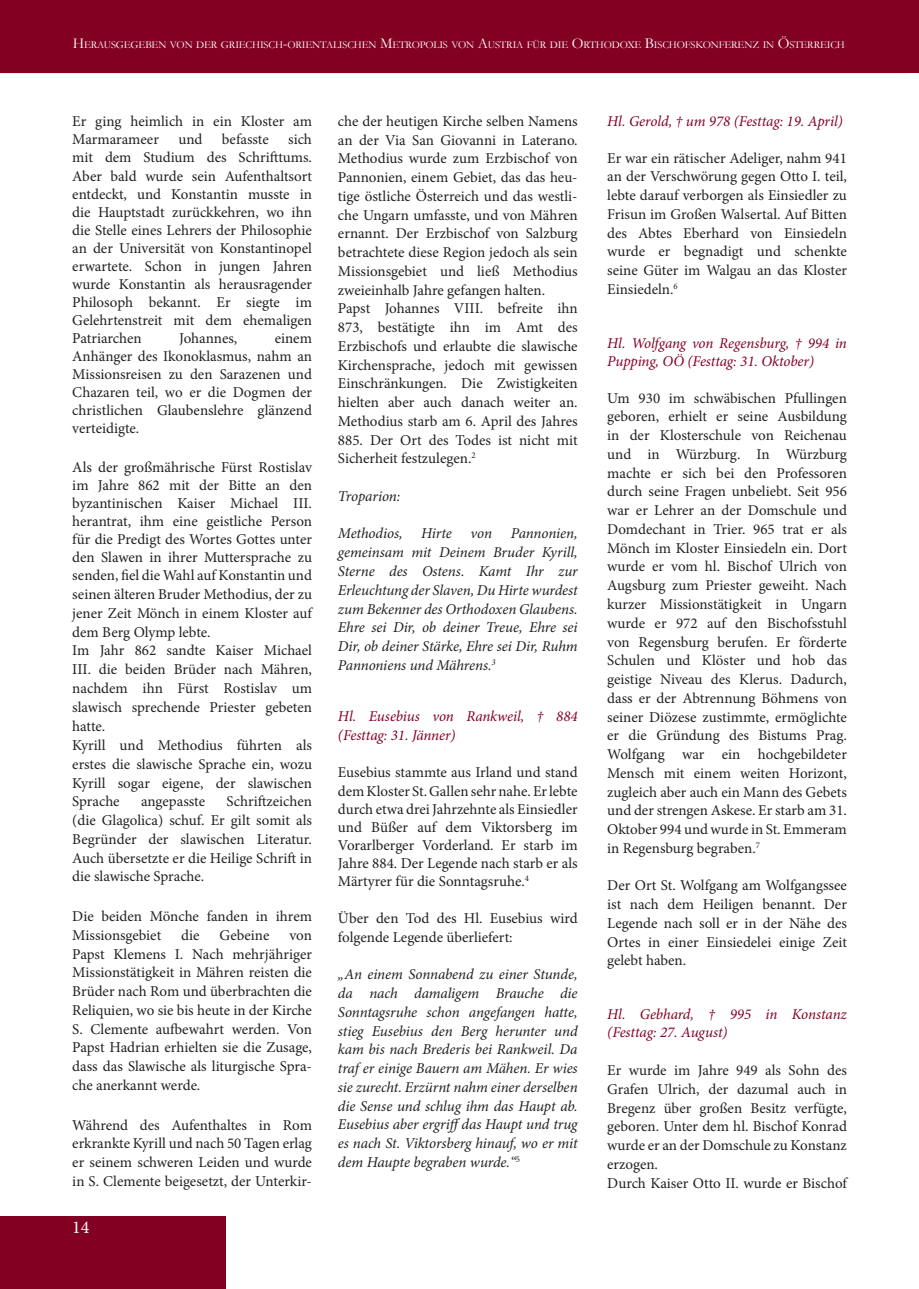
<style>
.page{position:relative;width:919px;height:1289px;background:#fff}
.page>*{position:absolute;margin:0;border:0;box-sizing:border-box;transform-origin:0 0}
.t1{font:18px "Minion Pro";color:#fff}
.t2{font:15px/18.8px "Minion Pro";color:#231f20;text-align:justify}
.t3{font:italic 15px/18.8px "Minion Pro";letter-spacing:-.005em;color:#231f20;text-align:justify}
.t4{font:italic 15px/18px "Minion Pro";letter-spacing:-.005em;color:#820123}
.t5{font:10.5px "Garamond";letter-spacing:-.015em;color:#fff}
.s1{font-size:15px}
</style>
<div class="page">
<div style="left:0;top:0;width:906px;height:73px;background:#820123"></div>
<div style="left:906px;top:0;width:12px;height:72px;background:#820123"></div>
<div style="left:0;top:1216px;width:225px;height:72px;background:#820123"></div>
<p class="t5" style="left:73px;top:37px;width:773px"><span class="s1">H</span>ERAUSGEGEBEN VON DER GRIECHISCH<span class="s1">-</span>ORIENTALISCHEN <span class="s1">M</span>ETROPOLIS VON <span class="s1">A</span>USTRIA FÜR DIE <span class="s1">O</span>RTHODOXE <span class="s1">B</span>ISCHOFSKONFERENZ IN <span class="s1">Ö</span>STERREICH</p>
<p class="t2" style="left:72px;top:113px;width:241px;line-height:18px">Er ging heimlich in ein Kloster am<br>Marmarameer</p>
<p class="t2" style="left:72px;top:131px;width:241px;line-height:18px;text-indent:216px">sich mit dem Studium des Schrifttums.<br>Aber bald wurde sein Aufenthaltsort entdeckt, und Konstantin musste in die Hauptstadt zurückkehren, wo ihn die Stelle eines Lehrers der Philosophie an der Universität von Konstantinopel erwartete. Schon in jungen Jahren wurde Konstantin als herausragender Philosoph bekannt. Er siegte im Gelehrtenstreit mit dem ehemaligen Patriarchen</p>
<p class="t2" style="left:178px;top:130px;width:26px">und</p>
<p class="t2" style="left:222px;top:130px;width:48px">befasste</p>
<p class="t2" style="left:179px;top:328px;width:60px">Johannes,</p>
<p class="t2" style="left:72px;top:329px;width:241px;line-height:18px;text-indent:202px">einem Anhänger des Ikonoklasmus, nahm an Missionsreisen zu den Sarazenen und Chazaren teil, wo er die Dogmen der christlichen Glaubenslehre glänzend verteidigte.</p>
<p class="t2" style="left:72px;top:457px;width:241px;text-align:left">Als der großmährische Fürst Rostislav im Jahre 862 mit der Bitte an den byzantinischen Kaiser Michael III. herantrat, ihm eine geistliche Person für die Predigt des Wortes Gottes unter den Slawen in ihrer Muttersprache zu senden, fiel die Wahl auf Konstantin und seinen älteren Bruder Methodius, der zu jener Zeit Mönch in einem Kloster auf dem Berg Olymp lebte.<br>Im Jahr 862 sandte Kaiser Michael<br>III. die beiden Brüder nach Mähren, nachdem ihn Fürst Rostislav um slawisch sprechende Priester gebeten hatte.<br>Kyrill und Methodius führten als erstes die slawische Sprache ein, wozu<br>Kyrill sogar eigene, der slawischen<br>Sprache</p>
<p class="t2" style="left:72px;top:792px;width:241px;text-indent:154px">Schriftzeichen (die Glagolica) schuf. Er gilt somit als Begründer der slawischen Literatur.<br>Auch übersetzte er die Heilige Schrift in die slawische Sprache.</p>
<p class="t2" style="left:72px;top:907px;width:241px">Die beiden Mönche fanden in ihrem<br>Missionsgebiet</p>
<p class="t2" style="left:141px;top:792px;width:66px">angepasste</p>
<p class="t2" style="left:181px;top:925px;width:20px">die</p>
<p class="t2" style="left:219px;top:925px;width:51px">Gebeine</p>
<p class="t2" style="left:72px;top:925px;width:241px;text-indent:217px">von Papst Klemens I. Nach mehrjähriger Missionstätigkeit in Mähren reisten die Brüder nach Rom und überbrachten die Reliquien, wo sie bis heute in der Kirche S. Clemente aufbewahrt werden. Von Papst Hadrian erhielten sie die Zusage, dass das Slawische als liturgische Spra&shy;che anerkannt werde.</p>
<p class="t2" style="left:72px;top:1115px;width:241px">Während des Aufenthaltes in Rom erkrankte Kyrill und nach 50 Tagen erlag er seinem schweren Leiden und wurde in S. Clemente beigesetzt, der Unterkir-</p>
<p class="t1" style="left:72px;top:1215px;width:19px">14</p>
<p class="t2" style="left:338px;top:112px;width:241px;text-align:left">che der heutigen Kirche selben Namens an der Via San Giovanni in Laterano.<br>Methodius wurde zum Erzbischof von Pannonien, einem Gebiet, das das heu&shy;tige östliche Österreich und das westli&shy;che Ungarn umfasste, und von Mähren ernannt. Der Erzbischof von Salzburg betrachtete diese Region jedoch als sein Missionsgebiet und ließ Methodius zweieinhalb Jahre gefangen halten.<br>Papst Johannes VIII. befreite ihn 873, bestätigte ihn im Amt des Erzbischofs und erlaubte die slawische Kirchensprache, jedoch mit gewissen Einschränkungen. Die Zwistigkeiten hielten aber auch danach weiter an.<br>Methodius starb am 6. April des Jahres 885. Der Ort des Todes ist nicht mit Sicherheit festzulegen.<sup>2</sup></p>
<p class="t3" style="left:338px;top:487px;width:64px">Troparion:</p>
<p class="t3" style="left:338px;top:524px;width:242px">Methodios, Hirte von Pannonien, gemeinsam mit Deinem Bruder Kyrill, Sterne des Ostens. Kamt Ihr zur Erleuchtung der Slaven, Du Hirte wurdest zum Bekenner des Orthodoxen Glaubens.<br>Ehre sei Dir, ob deiner Treue, Ehre sei Dir, ob deiner Stärke, Ehre sei Dir, Ruhm Pannoniens und Mährens.<sup>3</sup></p>
<p class="t4" style="left:338px;top:707px;width:241px;line-height:18.8px">Hl. Eusebius von Rankweil, † 884 (Festtag: 31. Jänner)</p>
<p class="t2" style="left:338px;top:763px;width:241px;line-height:18.1px">Eusebius stammte aus Irland und stand dem Kloster St. Gallen sehr nahe. Er lebte durch etwa drei Jahrzehnte als Einsiedler und Büßer auf dem Viktorsberg im Vorarlberger Vorderland. Er starb im Jahre 884. Der Legende nach starb er als Märtyrer für die Sonntagsruhe.<sup>4</sup></p>
<p class="t2" style="left:338px;top:908px;width:241px">Über den Tod des Hl. Eusebius wird folgende Legende überliefert:</p>
<p class="t3" style="left:338px;top:965px;width:243px">„An einem Sonnabend zu einer Stunde, da nach damaligem Brauche die Sonntagsruhe schon angefangen hatte, stieg Eusebius den Berg herunter und kam bis nach Brederis bei Rankweil. Da traf er einige Bauern am Mähen. Er wies sie zurecht. Erzürnt nahm einer derselben die Sense und schlug ihm das Haupt ab.<br>Eusebius aber ergriffdas Haupt und trug es nach St. Viktorsberg hinauf, wo er mit dem Haupte begraben wurde.“<sup>5</sup></p>
<p class="t4" style="left:607px;top:112px;width:237px">Hl. Gerold, † um 978 (Festtag: 19. April)</p>
<p class="t2" style="left:607px;top:148px;width:241px">Er war ein rätischer Adeliger, nahm 941 an der Verschwörung gegen Otto I. teil, lebte darauf verborgen als Einsiedler zu Frisun im Großen Walsertal. Auf Bitten des Abtes Eberhard von Einsiedeln wurde er begnadigt und schenkte seine Güter im Walgau an das Kloster Einsiedeln.<sup>6</sup></p>
<p class="t4" style="left:607px;top:334px;width:241px">Hl. Wolfgang von Regensburg, † 994 in<br>Pupping, OÖ (Festtag: 31. Oktober)</p>
<p class="t2" style="left:607px;top:388px;width:241px">Um 930 im schwäbischen Pfullingen geboren, erhielt er seine Ausbildung in der Klosterschule von Reichenau und in Würzburg. In Würzburg machte er sich bei den Professoren durch seine Fragen unbeliebt. Seit 956 war er Lehrer an der Domschule und Domdechant in Trier. 965 trat er als Mönch im Kloster Einsiedeln ein. Dort wurde er vom hl. Bischof Ulrich von Augsburg zum Priester geweiht. Nach kurzer Missionstätigkeit in Ungarn wurde er 972 auf den Bischofsstuhl von Regensburg berufen. Er förderte Schulen und Klöster und hob das geistige Niveau des Klerus. Dadurch, dass er der Abtrennung Böhmens von seiner Diözese zustimmte, ermöglichte er die Gründung des Bistums Prag.<br>Wolfgang war ein hochgebildeter Mensch mit einem weiten Horizont, zugleich aber auch ein Mann des Gebets und der strengen Askese. Er starb am 31.<br>Oktober 994 und wurde in St. Emmeram in Regensburg begraben.<sup>7</sup></p>
<p class="t2" style="left:607px;top:876px;width:241px">Der Ort St. Wolfgang am Wolfgangssee ist nach dem Heiligen benannt. Der Legende nach soll er in der Nähe des Ortes in einer Einsiedelei einige Zeit gelebt haben.</p>
<p class="t4" style="left:607px;top:1005px;width:241px">Hl. Gebhard, † 995 in Konstanz (Festtag: 27. August)</p>
<p class="t2" style="left:607px;top:1060px;width:241px;text-align:left">Er wurde im Jahre 949 als Sohn des<br>Grafen Ulrich, der dazumal auch in<br>Bregenz über großen Besitz verfügte, geboren. Unter dem hl. Bischof Konrad wurde er an der Domschule zu Konstanz erzogen.<br>Durch Kaiser Otto II. wurde er Bischof</p>
</div>
